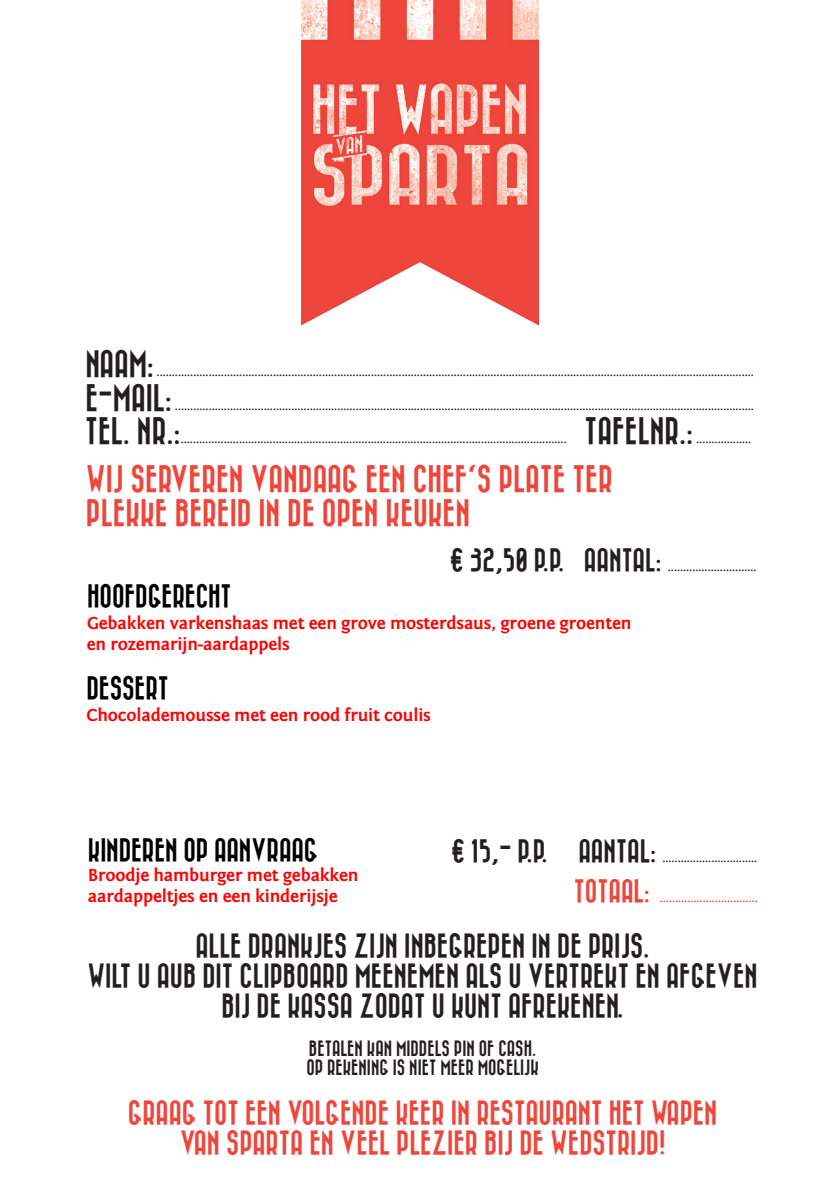
<style>
.page{position:relative;width:840px;height:1191px;background:#fff}
.page>*{position:absolute;margin:0;border:0;box-sizing:border-box;transform-origin:0 0}
.t1{font:28px/33.6px "Bazar";color:#ef463c}
.t2{font:28px "Bazar";color:#231f20}
.t3{font:25px/30px "Bazar";color:#231f20;text-align:center}
.t4{font:25px/30px "Bazar";color:#ef463c;text-align:center}
.t5{font:24px "Bazar";letter-spacing:-.005em;color:#000}
.t6{font:24px "Bazar";color:#231f20}
.t7{font:700 18px/21.2px "Fontin Sans CR";letter-spacing:-.01em;color:#f00}
.t8{font:16px/19.2px "Bazar";color:#231f20}
.t9{font:12px "Bazar";color:#231f20}
.t10{font:12px "Bazar";color:#ef463c}
</style>
<div class="page">
<img style="left:302px;top:0;width:236px;height:325px">
<h1 class="t2" style="left:85px;top:349px;width:70px">NAAM:</h1>
<p class="t9" style="left:156px;top:364px;width:598px">...................................................................................................................................................................................................</p>
<h1 class="t2" style="left:85px;top:383px;width:88px">E-MAIL:</h1>
<p class="t9" style="left:175px;top:398px;width:580px">.............................................................................................................................................................................................</p>
<h1 class="t2" style="left:85px;top:417px;width:97px">TEL. NR.:</h1>
<p class="t9" style="left:181px;top:432px;width:387px">..............................................................................................................................</p>
<h1 class="t2" style="left:584px;top:417px;width:110px">TAFELNR.:</h1>
<p class="t9" style="left:695px;top:432px;width:57px">..................</p>
<h1 class="t1" style="left:86px;top:463px;width:528px">WIJ SERVEREN VANDAAG EEN CHEF'S PLATE TER<br>PLEKKE BEREID IN DE OPEN KEUKEN</h1>
<p class="t9" style="left:451px;top:559px;width:307px"><sup>€</sup> <sup>32,50</sup> <sup>P.P.</sup> <sup>AANTAL:</sup> .............................</p>
<h3 class="t5" style="left:87px;top:584px;width:146px">HOOFDGERECHT</h3>
<h3 class="t7" style="left:87px;top:612px;width:546px">Gebakken varkenshaas met een grove mosterdsaus, groene groenten en rozemarijn-aardappels</h3>
<h3 class="t5" style="left:86px;top:676px;width:84px">DESSERT</h3>
<h3 class="t7" style="left:86px;top:704px;width:346px">Chocolademousse met een rood fruit coulis</h3>
<h3 class="t5" style="left:88px;top:837px;width:231px">KINDEREN OP AANVRAAG</h3>
<h3 class="t7" style="left:88px;top:864px;width:272px">Broodje hamburger met gebakken aardappeltjes en een kinderijsje</h3>
<h3 class="t6" style="left:452px;top:838px;width:97px">€ 15,- P.P.</h3>
<p class="t9" style="left:578px;top:850px;width:180px"><sup>AANTAL:</sup> ...............................</p>
<p class="t10" style="left:573px;top:890px;width:185px"><sup>TOTAAL:</sup> ................................</p>
<h2 class="t3" style="left:87px;top:931px;width:671px">ALLE DRANKJES ZIJN INBEGREPEN IN DE PRIJS.<br>WILT U AUB DIT CLIPBOARD MEENEMEN ALS U VERTREKT EN AFGEVEN<br>BIJ DE KASSA ZODAT U KUNT AFREKENEN.</h2>
<h3 class="t8" style="left:306px;top:1039px;width:234px">BETALEN KAN MIDDELS PIN OF CASH.<br>OP REKENING IS NIET MEER MOGELIJK</h3>
<h2 class="t4" style="left:128px;top:1098px;width:590px">GRAAG TOT EEN VOLGENDE KEER IN RESTAURANT HET WAPEN<br>VAN SPARTA EN VEEL PLEZIER BIJ DE WEDSTRIJD!</h2>
</div>
